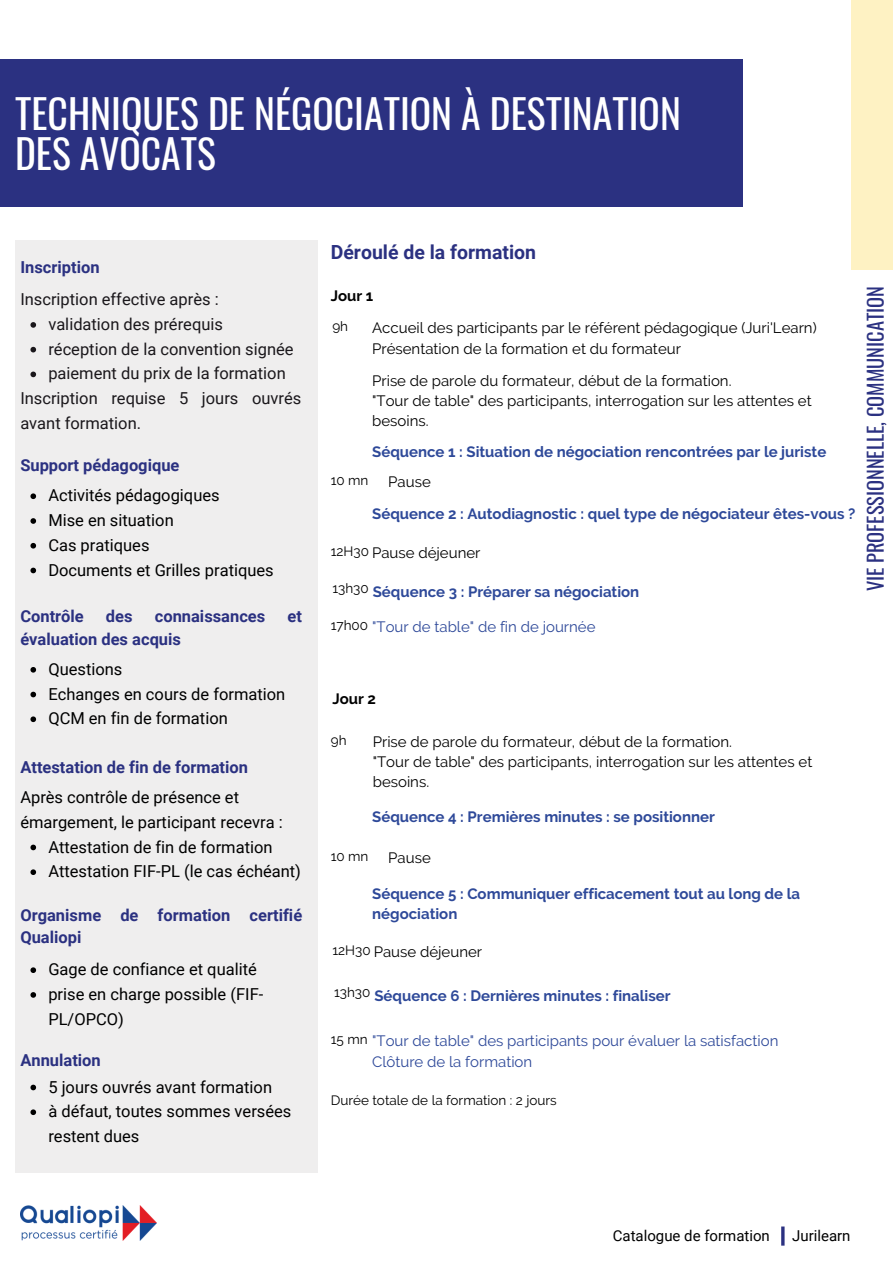
<style>
.page{position:relative;width:893px;height:1264px;background:#fff}
.page>*{position:absolute;margin:0;border:0;box-sizing:border-box;transform-origin:0 0}
.t1{font:39.6px/39.3px "Oswald";color:#fff}
.t2{font:20.4px "Oswald";color:#2b3181}
.t3{font:700 19.5px "Roboto";color:#2b3181}
.t4{font:16.5px/24.8px "Roboto";color:#000}
.t5{font:16.5px/24.8px "Roboto";color:#1a171b}
.t6{font:700 16.5px/22.5px "Roboto";color:#2b3181}
.t7{font:15px/20.2px "Raleway";color:#000}
.t8{font:700 15px/20.2px "Raleway";color:#2e4999}
.t9{font:15px/20.2px "Raleway";color:#2e4999}
.t10{font:15px "Roboto";color:#000}
.t11{font:700 15px "Raleway";color:#000}
.t12{font:13.5px "Raleway";color:#000}
.s1{font-size:13.5px}
.s2{font-size:13.5px;color:#000}
</style>
<div class="page">
<div style="left:0;top:60px;width:743px;height:147px;background:#2b3181"></div>
<hr style="left:781px;top:1226px;width:3px;height:19px;background:#2b3181">
<img style="left:20px;top:1205px;width:136px;height:35px">
<div style="left:851px;top:0;width:41px;height:269px;background:#fef2c3"></div>
<div style="left:15px;top:241px;width:302px;height:931px;background:#eeeded"></div>
<svg style="left:30px;top:322px;width:6px;height:6px"></svg>
<svg style="left:30px;top:347px;width:6px;height:5px"></svg>
<svg style="left:30px;top:371px;width:6px;height:6px"></svg>
<svg style="left:30px;top:493px;width:6px;height:6px"></svg>
<svg style="left:30px;top:518px;width:6px;height:6px"></svg>
<svg style="left:30px;top:543px;width:6px;height:5px"></svg>
<svg style="left:30px;top:567px;width:6px;height:6px"></svg>
<svg style="left:30px;top:667px;width:6px;height:5px"></svg>
<svg style="left:30px;top:691px;width:6px;height:6px"></svg>
<svg style="left:30px;top:716px;width:6px;height:6px"></svg>
<svg style="left:30px;top:844px;width:6px;height:6px"></svg>
<svg style="left:30px;top:869px;width:6px;height:6px"></svg>
<svg style="left:30px;top:967px;width:6px;height:6px"></svg>
<svg style="left:30px;top:992px;width:6px;height:5px"></svg>
<svg style="left:30px;top:1084px;width:6px;height:6px"></svg>
<svg style="left:30px;top:1109px;width:6px;height:6px"></svg>
<h1 class="t1" style="left:15px;top:93px;width:667px">TECHNIQUES DE NÉGOCIATION À DESTINATION<br>DES AVOCATS</h1>
<p class="t6" style="left:20px;top:256px;width:81px">Inscription</p>
<p class="t5" style="left:20px;top:287px;width:200px">Inscription effective après :</p>
<p class="t5" style="left:48px;top:312px;width:247px">validation des prérequis réception de la convention signée paiement du prix de la formation</p>
<p class="t5" style="left:20px;top:386px;width:282px">Inscription requise 5 jours ouvrés avant formation.</p>
<p class="t6" style="left:20px;top:453px;width:161px">Support pédagogique</p>
<p class="t4" style="left:48px;top:483px;width:227px">Activités pédagogiques<br>Mise en situation<br>Cas pratiques<br>Documents et Grilles pratiques</p>
<p class="t6" style="left:20px;top:605px;width:65px">Contrôle</p>
<p class="t6" style="left:106px;top:605px;width:28px">des</p>
<p class="t6" style="left:155px;top:605px;width:112px">connaissances</p>
<p class="t6" style="left:287px;top:605px;width:16px">et</p>
<p class="t6" style="left:20px;top:628px;width:162px">évaluation des acquis</p>
<p class="t4" style="left:48px;top:657px;width:238px">Questions<br>Echanges en cours de formation<br>QCM en fin de formation</p>
<p class="t6" style="left:20px;top:756px;width:229px">Attestation de fin de formation</p>
<p class="t4" style="left:20px;top:785px;width:264px">Après contrôle de présence et émargement, le participant recevra :</p>
<p class="t4" style="left:48px;top:834px;width:254px">Attestation de fin de formation<br>Attestation FIF-PL (le cas échéant)</p>
<p class="t6" style="left:20px;top:903px;width:283px">Organisme de formation certifié<br>Qualiopi</p>
<p class="t4" style="left:48px;top:957px;width:216px">Gage de confiance et qualité prise en charge possible (FIF-<br>PL/OPCO)</p>
<p class="t6" style="left:20px;top:1048px;width:82px">Annulation</p>
<p class="t4" style="left:48px;top:1074px;width:244px">5 jours ouvrés avant formation<br>à défaut, toutes sommes versées restent dues</p>
<p class="t3" style="left:331px;top:241px;width:207px">Déroulé de la formation</p>
<p class="t11" style="left:331px;top:287px;width:44px">Jour 1</p>
<p class="t12" style="left:332px;top:318px;width:17px">9h</p>
<p class="t7" style="left:372px;top:318px;width:446px">Accueil des participants par le référent pédagogique (Juri'Learn)<br>Présentation de la formation et du formateur</p>
<p class="t7" style="left:372px;top:370px;width:441px">Prise de parole du formateur, début de la formation.<br>"Tour de table" des participants, interrogation sur les attentes et besoins.</p>
<p class="t8" style="left:372px;top:441px;width:455px">Séquence 1 : Situation de négociation rencontrées par le juriste</p>
<p class="t12" style="left:331px;top:472px;width:39px">10 mn</p>
<p class="t7" style="left:388px;top:472px;width:44px">Pause</p>
<p class="t8" style="left:372px;top:504px;width:485px">Séquence 2 : Autodiagnostic : quel type de négociateur êtes-vous ?</p>
<p class="t7" style="left:331px;top:542px;width:151px"><span class="s1">12H30</span> Pause déjeuner</p>
<p class="t12" style="left:332px;top:580px;width:38px">13h30</p>
<p class="t9" style="left:331px;top:617px;width:266px"><span class="s2">17h00</span> "Tour de table" de fin de journée</p>
<p class="t8" style="left:373px;top:581px;width:268px">Séquence 3 : Préparer sa négociation</p>
<p class="t2" style="left:859px;top:591px;width:307px;rotate:-90deg">VIE PROFESSIONNELLE, COMMUNICATION</p>
<p class="t11" style="left:332px;top:690px;width:45px">Jour 2</p>
<p class="t12" style="left:331px;top:732px;width:17px">9h</p>
<p class="t7" style="left:373px;top:731px;width:441px">Prise de parole du formateur, début de la formation.<br>"Tour de table" des participants, interrogation sur les attentes et besoins.</p>
<p class="t8" style="left:372px;top:807px;width:344px">Séquence 4 : Premières minutes : se positionner</p>
<p class="t12" style="left:331px;top:848px;width:39px">10 mn</p>
<p class="t7" style="left:388px;top:847px;width:44px">Pause</p>
<p class="t8" style="left:372px;top:883px;width:429px">Séquence 5 : Communiquer efficacement tout au long de la négociation</p>
<p class="t7" style="left:332px;top:941px;width:151px"><span class="s1">12H30</span> Pause déjeuner</p>
<p class="t12" style="left:334px;top:983px;width:38px">13h30</p>
<p class="t8" style="left:374px;top:985px;width:298px">Séquence 6 : Dernières minutes : finaliser</p>
<p class="t9" style="left:372px;top:1031px;width:408px">"Tour de table" des participants pour évaluer la satisfaction<br>Clôture de la formation</p>
<p class="t12" style="left:331px;top:1031px;width:38px">15 mn</p>
<p class="t12" style="left:331px;top:1092px;width:227px">Durée totale de la formation : 2 jours</p>
<p class="t10" style="left:612px;top:1226px;width:158px">Catalogue de formation</p>
<p class="t10" style="left:792px;top:1226px;width:60px">Jurilearn</p>
</div>
